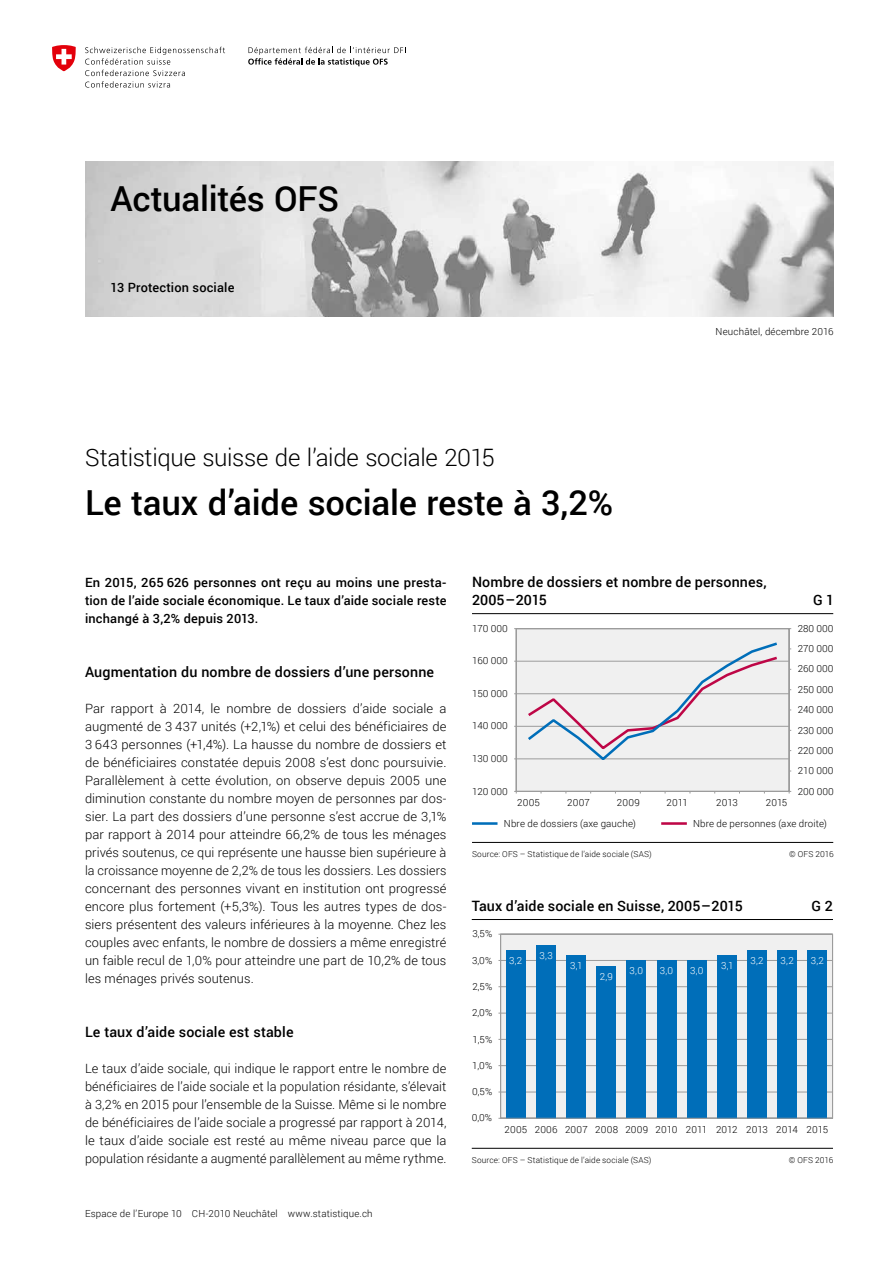
<style>
.page{position:relative;width:893px;height:1263px;background:#fff}
.page>*{position:absolute;margin:0;border:0;box-sizing:border-box;transform-origin:0 0}
.TS_Titel{font:500 34.5px "Roboto";letter-spacing:-.005em;color:#000}
.TS_Untertitel{font:300 24px "Roboto";letter-spacing:-.015em;color:#000}
.Untertitel_2_fett{font:500 14.25px/18px "Roboto";letter-spacing:.01em;color:#000}
.Grundtext_F{font:300 12.75px/18px "Roboto";letter-spacing:.005em;color:#000;text-align:justify}
.Grundtext_F-2{font:500 12.75px/18px "Roboto";letter-spacing:.015em;color:#000;text-align:justify}
.Grundtext_Linksbündi{font:500 12.75px "Roboto";letter-spacing:.01em;color:#000}
.t1{font:300 9.75px "Roboto";letter-spacing:.01em;color:#000}
.t2{font:300 9.75px "Roboto";color:#fff}
.t3{font:300 8.25px "Roboto";letter-spacing:.02em;color:#000}
</style>
<div class="page">
<img style="left:85px;top:162px;width:748px;height:155px">
<svg style="left:248px;top:47px;width:158px;height:19px"></svg>
<svg style="left:85px;top:47px;width:140px;height:41px"></svg>
<svg style="left:52px;top:45px;width:24px;height:26px"></svg>
<svg style="left:514px;top:629px;width:275px;height:162px"></svg>
<hr style="left:516px;top:758px;width:273px;height:1px;background:#9c9c9c">
<hr style="left:516px;top:726px;width:273px;height:1px;background:#9c9c9c">
<hr style="left:516px;top:693px;width:273px;height:1px;background:#9c9c9c">
<hr style="left:516px;top:661px;width:273px;height:1px;background:#9c9c9c">
<hr style="left:516px;top:628px;width:273px;height:1px;background:#9c9c9c">
<hr style="left:516px;top:629px;width:1px;height:162px;background:#9c9c9c">
<hr style="left:789px;top:629px;width:1px;height:162px;background:#9c9c9c">
<hr style="left:516px;top:791px;width:273px;height:1px;background:#9c9c9c">
<svg style="left:472px;top:640px;width:308px;height:185px"></svg>
<hr style="left:661px;top:822px;width:26px;height:3px;background:#be0646">
<hr style="left:472px;top:613px;width:361px;height:1px;background:#000">
<hr style="left:472px;top:842px;width:361px;height:1px;background:#000">
<hr style="left:472px;top:919px;width:361px;height:1px;background:#000">
<hr style="left:472px;top:1148px;width:361px;height:1px;background:#000">
<svg style="left:498px;top:933px;width:335px;height:186px"></svg>
<hr style="left:501px;top:1092px;width:331px;height:1px;background:#9c9c9c">
<hr style="left:501px;top:1065px;width:331px;height:1px;background:#9c9c9c">
<hr style="left:501px;top:1039px;width:331px;height:1px;background:#9c9c9c">
<hr style="left:501px;top:1013px;width:331px;height:1px;background:#9c9c9c">
<hr style="left:501px;top:986px;width:331px;height:1px;background:#9c9c9c">
<hr style="left:501px;top:960px;width:331px;height:1px;background:#9c9c9c">
<hr style="left:501px;top:934px;width:331px;height:1px;background:#9c9c9c">
<hr style="left:500px;top:934px;width:1px;height:184px;background:#9c9c9c">
<div style="left:506px;top:950px;width:19px;height:168px;background:#006eb9"></div>
<div style="left:536px;top:945px;width:20px;height:173px;background:#006eb9"></div>
<div style="left:566px;top:955px;width:20px;height:163px;background:#006eb9"></div>
<div style="left:596px;top:966px;width:20px;height:152px;background:#006eb9"></div>
<div style="left:627px;top:960px;width:19px;height:158px;background:#006eb9"></div>
<div style="left:657px;top:960px;width:19px;height:158px;background:#006eb9"></div>
<div style="left:687px;top:960px;width:19px;height:158px;background:#006eb9"></div>
<div style="left:717px;top:955px;width:20px;height:163px;background:#006eb9"></div>
<div style="left:747px;top:950px;width:20px;height:168px;background:#006eb9"></div>
<div style="left:777px;top:950px;width:20px;height:168px;background:#006eb9"></div>
<div style="left:808px;top:950px;width:19px;height:168px;background:#006eb9"></div>
<hr style="left:501px;top:1118px;width:331px;height:1px;background:#9c9c9c">
<h1 class="TS_Titel" style="left:111px;top:175px;width:230px">Actualités OFS</h1>
<p class="Grundtext_Linksbündi" style="left:111px;top:278px;width:125px">13 Protection sociale</p>
<h1 class="TS_Untertitel" style="left:85px;top:441px;width:411px">Statistique suisse de l’aide sociale 2015</h1>
<h1 class="TS_Titel" style="left:85px;top:479px;width:530px">Le taux d’aide sociale reste à 3,2%</h1>
<p class="t1" style="left:716px;top:325px;width:119px">Neuchâtel, décembre 2016</p>
<p class="Grundtext_F-2" style="left:85px;top:573px;width:363px">En 2015, 265 626 personnes ont reçu au moins une presta&shy;tion de l’aide sociale économique. Le taux d’aide sociale reste inchangé à 3,2% depuis 2013.</p>
<h4 class="Untertitel_2_fett" style="left:85px;top:663px;width:351px">Augmentation du nombre de dossiers d’une personne</h4>
<p class="Grundtext_F" style="left:85px;top:699px;width:363px">Par rapport à 2014, le nombre de dossiers d’aide sociale a augmenté de 3 437 unités (+2,1%) et celui des bénéficiaires de 3 643 personnes (+1,4%). La hausse du nombre de dossiers et de bénéficiaires constatée depuis 2008 s’est donc poursuivie.<br>Parallèlement à cette évolution, on observe depuis 2005 une diminution constante du nombre moyen de personnes par dos&shy;sier. La part des dossiers d’une personne s’est accrue de 3,1% par rapport à 2014 pour atteindre 66,2% de tous les ménages privés soutenus, ce qui représente une hausse bien supérieure à la croissance moyenne de 2,2% de tous les dossiers. Les dossiers concernant des personnes vivant en institution ont progressé encore plus fortement (+5,3%). Tous les autres types de dos&shy;siers présentent des valeurs inférieures à la moyenne. Chez les couples avec enfants, le nombre de dossiers a même enregistré un faible recul de 1,0% pour atteindre une part de 10,2% de tous les ménages privés soutenus.</p>
<h4 class="Untertitel_2_fett" style="left:85px;top:1023px;width:210px">Le taux d’aide sociale est stable</h4>
<p class="Grundtext_F" style="left:85px;top:1059px;width:363px">Le taux d’aide sociale, qui indique le rapport entre le nombre de bénéficiaires de l’aide sociale et la population résidante, s’élevait à 3,2% en 2015 pour l’ensemble de la Suisse. Même si le nombre de bénéficiaires de l’aide sociale a progressé par rapport à 2014, le taux d’aide sociale est resté au même niveau parce que la population résidante a augmenté parallèlement au même rythme.</p>
<p class="t1" style="left:85px;top:1207px;width:289px">Espace de l’Europe 10 CH-2010 Neuchâtel www.statistique.ch</p>
<p class="Untertitel_2_fett" style="left:472px;top:572px;width:296px">Nombre de dossiers et nombre de personnes,<br>2005–2015</p>
<p class="t1" style="left:472px;top:621px;width:37px">170 000</p>
<p class="t1" style="left:472px;top:654px;width:37px">160 000</p>
<p class="t1" style="left:472px;top:687px;width:37px">150 000</p>
<p class="t1" style="left:472px;top:719px;width:37px">140 000</p>
<p class="t1" style="left:472px;top:752px;width:37px">130 000</p>
<p class="t1" style="left:472px;top:784px;width:37px">120 000</p>
<p class="Untertitel_2_fett" style="left:813px;top:590px;width:23px">G 1</p>
<p class="t1" style="left:798px;top:621px;width:37px">280 000</p>
<p class="t1" style="left:798px;top:642px;width:37px">270 000</p>
<p class="t1" style="left:798px;top:662px;width:37px">260 000</p>
<p class="t1" style="left:798px;top:683px;width:37px">250 000</p>
<p class="t1" style="left:798px;top:703px;width:37px">240 000</p>
<p class="t1" style="left:798px;top:723px;width:37px">230 000</p>
<p class="t1" style="left:798px;top:744px;width:37px">220 000</p>
<p class="t1" style="left:798px;top:764px;width:37px">210 000</p>
<p class="t1" style="left:798px;top:784px;width:38px">200 000</p>
<p class="t1" style="left:517px;top:796px;width:24px">2005</p>
<p class="t1" style="left:567px;top:796px;width:24px">2007</p>
<p class="t1" style="left:617px;top:796px;width:24px">2009</p>
<p class="t1" style="left:667px;top:796px;width:23px">2011</p>
<p class="t1" style="left:716px;top:796px;width:23px">2013</p>
<p class="t1" style="left:766px;top:796px;width:23px">2015</p>
<p class="t1" style="left:504px;top:817px;width:134px">Nbre de dossiers (axe gauche)</p>
<p class="t1" style="left:693px;top:817px;width:135px">Nbre de personnes (axe droite)</p>
<p class="t3" style="left:472px;top:848px;width:181px">Source: OFS – Statistique de l’aide sociale (SAS)</p>
<p class="t3" style="left:789px;top:848px;width:46px">© OFS 2016</p>
<p class="Untertitel_2_fett" style="left:472px;top:896px;width:273px">Taux d’aide sociale en Suisse, 2005–2015</p>
<p class="Untertitel_2_fett" style="left:812px;top:896px;width:23px">G 2</p>
<p class="t1" style="left:472px;top:927px;width:21px">3,5%</p>
<p class="t1" style="left:472px;top:953px;width:22px">3,0%</p>
<p class="t1" style="left:472px;top:980px;width:21px">2,5%</p>
<p class="t1" style="left:472px;top:1006px;width:22px">2,0%</p>
<p class="t1" style="left:472px;top:1032px;width:21px">1,5%</p>
<p class="t1" style="left:472px;top:1058px;width:22px">1,0%</p>
<p class="t1" style="left:472px;top:1085px;width:22px">0,5%</p>
<p class="t1" style="left:472px;top:1111px;width:22px">0,0%</p>
<p class="t2" style="left:509px;top:953px;width:15px">3,2</p>
<p class="t2" style="left:540px;top:948px;width:15px">3,3</p>
<p class="t2" style="left:570px;top:959px;width:14px">3,1</p>
<p class="t2" style="left:600px;top:969px;width:15px">2,9</p>
<p class="t2" style="left:630px;top:964px;width:15px">3,0</p>
<p class="t2" style="left:660px;top:964px;width:15px">3,0</p>
<p class="t2" style="left:690px;top:964px;width:15px">3,0</p>
<p class="t2" style="left:721px;top:959px;width:14px">3,1</p>
<p class="t2" style="left:750px;top:953px;width:15px">3,2</p>
<p class="t2" style="left:781px;top:953px;width:15px">3,2</p>
<p class="t2" style="left:811px;top:953px;width:15px">3,2</p>
<p class="t1" style="left:505px;top:1123px;width:325px">2005 2006 2007 2008 2009 2010 2011 2012 2013 2014 2015</p>
<p class="t3" style="left:472px;top:1154px;width:181px">Source: OFS – Statistique de l’aide sociale (SAS)</p>
<p class="t3" style="left:789px;top:1154px;width:46px">© OFS 2016</p>
</div>
